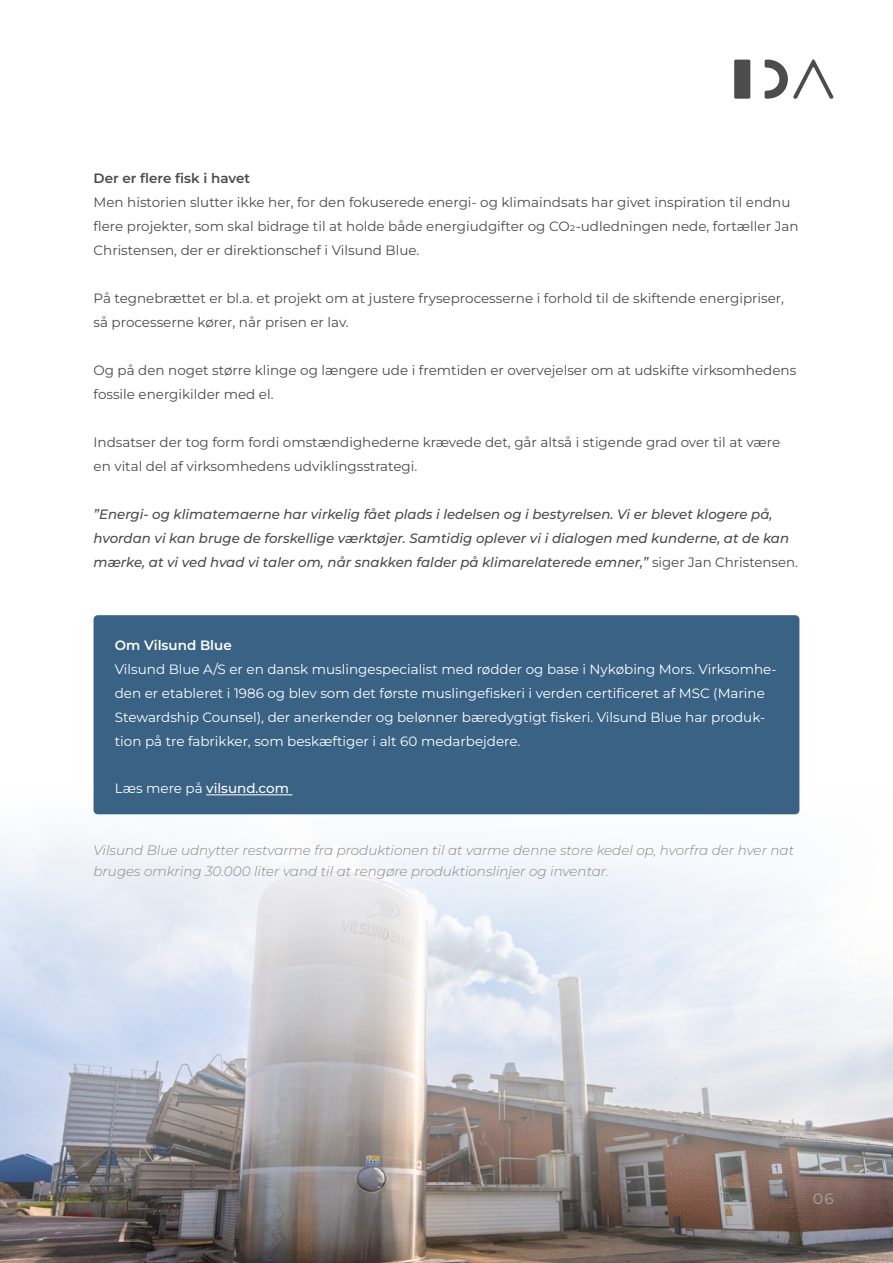
<style>
.page{position:relative;width:893px;height:1263px;background:#fff}
.page>*{position:absolute;margin:0;border:0;box-sizing:border-box;transform-origin:0 0}
.t1{font:15px "Montserrat";color:#a8a8a6}
.Brød{font:13.5px/24px "Montserrat";color:#4a4a49}
.Brød-2{font:13.5px/24px "Montserrat";color:#fff}
.Brød-3{font:italic 500 13.5px/24px "Montserrat";color:#4a4a49}
.Kilde{font:italic 300 13.5px/21px "Montserrat";color:#878786}
.Brød__fed{font:600 13.5px "Montserrat";color:#4a4a49}
.Brød-4{font:500 13.5px "Montserrat";color:#fff}
.Brød__fed-2{font:600 13.5px "Montserrat";color:#fff}
.s1{font-weight:400;font-style:normal}
.s2{font-weight:400}
</style>
<div class="page">
<div style="left:734px;top:60px;width:16px;height:39px;background:#4c4c4c;border-radius:2px"></div>
<svg style="left:765px;top:59px;width:69px;height:40px"></svg>
<img style="left:0;top:788px;width:893px;height:475px">
<div style="left:94px;top:615px;width:705px;height:199px;background:#396285;border-radius:4px"></div>
<hr style="left:206px;top:794px;width:87px;height:1px;background:#fff">
<p class="Brød__fed" style="left:94px;top:169px;width:158px">Der er flere fisk i havet</p>
<p class="Brød" style="left:94px;top:190px;width:706px">Men historien slutter ikke her, for den fokuserede energi- og klimaindsats har givet inspiration til endnu flere projekter, som skal bidrage til at holde både energiudgifter og CO2-udledningen nede, fortæller Jan<br>Christensen, der er direktionschef i Vilsund Blue.</p>
<p class="Brød" style="left:94px;top:286px;width:692px">På tegnebrættet er bl.a. et projekt om at justere fryseprocesserne i forhold til de skiftende energipriser, så processerne kører, når prisen er lav.</p>
<p class="Brød" style="left:94px;top:358px;width:704px">Og på den noget større klinge og længere ude i fremtiden er overvejelser om at udskifte virksomhedens fossile energikilder med el.</p>
<p class="Brød" style="left:94px;top:430px;width:688px">Indsatser der tog form fordi omstændighederne krævede det, går altså i stigende grad over til at være en vital del af virksomhedens udviklingsstrategi.</p>
<p class="Brød-3" style="left:94px;top:502px;width:706px">”Energi- og klimatemaerne har virkelig fået plads i ledelsen og i bestyrelsen. Vi er blevet klogere på, hvordan vi kan bruge de forskellige værktøjer. Samtidig oplever vi i dialogen med kunderne, at de kan mærke, at vi ved hvad vi taler om, når snakken falder på klimarelaterede emner,” <span class="s1">siger Jan Christensen.</span></p>
<p class="Brød__fed-2" style="left:115px;top:636px;width:118px">Om Vilsund Blue</p>
<p class="Brød-2" style="left:115px;top:656px;width:663px">Vilsund Blue A/S er en dansk muslingespecialist med rødder og base i Nykøbing Mors. Virksomhe&shy;den er etableret i 1986 og blev som det første muslingefiskeri i verden certificeret af MSC (Marine Stewardship Counsel), der anerkender og belønner bæredygtigt fiskeri. Vilsund Blue har produk&shy;tion på tre fabrikker, som beskæftiger i alt 60 medarbejdere.</p>
<p class="Brød-4" style="left:115px;top:779px;width:176px"><span class="s2">Læs mere på</span> vilsund.com</p>
<p class="Kilde" style="left:94px;top:839px;width:702px">Vilsund Blue udnytter restvarme fra produktionen til at varme denne store kedel op, hvorfra der hver nat bruges omkring 30.000 liter vand til at rengøre produktionslinjer og inventar.</p>
<p class="t1" style="left:813px;top:1188px;width:22px">06</p>
</div>
